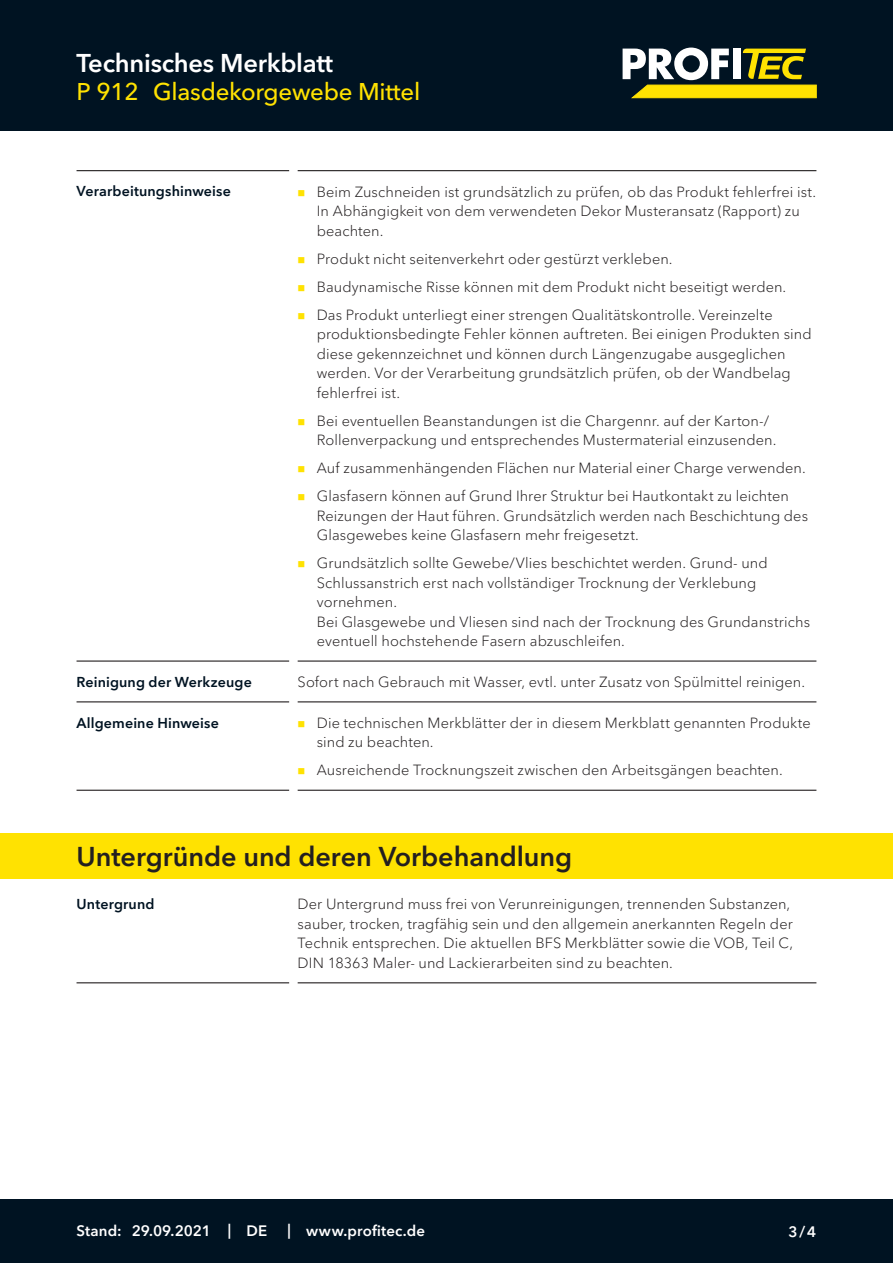
<style>
.page{position:relative;width:893px;height:1263px;background:#fff}
.page>*{position:absolute;margin:0;border:0;box-sizing:border-box;transform-origin:0 0}
.t1{font:600 27px "Avenir Next Cyr";letter-spacing:-.005em;color:#231f20}
.t2{font:600 25.5px "Avenir Next Cyr";letter-spacing:-.01em;color:#fff}
.t3{font:500 24px "Avenir Next Cyr";letter-spacing:-.01em;color:#ffe201}
.t4{font:600 15px "Avenir Next Cyr";letter-spacing:.01em;color:#fff}
.t5{font:300 14.7px/19.5px "Avenir Next Cyr";letter-spacing:.005em;color:#231f20}
.t6{font:600 14.25px "Avenir Next Cyr";letter-spacing:.01em;color:#001322}
</style>
<div class="page">
<div style="left:0;top:0;width:893px;height:131px;background:#001322"></div>
<div style="left:0;top:1199px;width:893px;height:64px;background:#001322"></div>
<hr style="left:77px;top:170px;width:212px;height:1px;background:#231f20">
<hr style="left:298px;top:170px;width:518px;height:1px;background:#231f20">
<hr style="left:77px;top:660px;width:212px;height:2px;background:#231f20">
<hr style="left:298px;top:660px;width:518px;height:2px;background:#231f20">
<hr style="left:77px;top:701px;width:212px;height:1px;background:#231f20">
<hr style="left:298px;top:701px;width:518px;height:1px;background:#231f20">
<hr style="left:77px;top:790px;width:212px;height:1px;background:#231f20">
<hr style="left:298px;top:790px;width:518px;height:1px;background:#231f20">
<hr style="left:77px;top:982px;width:212px;height:1px;background:#231f20">
<hr style="left:298px;top:982px;width:518px;height:1px;background:#231f20">
<div style="left:0;top:833px;width:893px;height:46px;background:#ffe201"></div>
<svg style="left:623px;top:48px;width:193px;height:50px"></svg>
<h2 class="t2" style="left:77px;top:47px;width:258px">Technisches Merkblatt</h2>
<h3 class="t3" style="left:77px;top:78px;width:345px">P 912 Glasdekorgewebe Mittel</h3>
<p class="t6" style="left:77px;top:183px;width:156px">Verarbeitungshinweise</p>
<p class="t5" style="left:317px;top:182px;width:501px">Beim Zuschneiden ist grundsätzlich zu prüfen, ob das Produkt fehlerfrei ist.<br>In Abhängigkeit von dem verwendeten Dekor Musteransatz (Rapport) zu beachten.</p>
<p class="t5" style="left:317px;top:244px;width:471px;line-height:28px">Produkt nicht seitenverkehrt oder gestürzt verkleben.<br>Baudynamische Risse können mit dem Produkt nicht beseitigt werden.<br>Das Produkt unterliegt einer strengen Qualitätskontrolle. Vereinzelte</p>
<p class="t5" style="left:317px;top:324px;width:496px">produktionsbedingte Fehler können auftreten. Bei einigen Produkten sind diese gekennzeichnet und können durch Längenzugabe ausgeglichen werden. Vor der Verarbeitung grundsätzlich prüfen, ob der Wandbelag fehlerfrei ist.</p>
<p class="t5" style="left:317px;top:411px;width:461px">Bei eventuellen Beanstandungen ist die Chargennr. auf der Karton-/<br>Rollenverpackung und entsprechendes Mustermaterial einzusenden.</p>
<p class="t5" style="left:317px;top:454px;width:490px;line-height:28px">Auf zusammenhängenden Flächen nur Material einer Charge verwenden.<br>Glasfasern können auf Grund Ihrer Struktur bei Hautkontakt zu leichten</p>
<p class="t5" style="left:317px;top:506px;width:493px">Reizungen der Haut führen. Grundsätzlich werden nach Beschichtung des<br>Glasgewebes keine Glasfasern mehr freigesetzt.</p>
<p class="t5" style="left:317px;top:553px;width:495px">Grundsätzlich sollte Gewebe/Vlies beschichtet werden. Grund- und Schlussanstrich erst nach vollständiger Trocknung der Verklebung vornehmen.<br>Bei Glasgewebe und Vliesen sind nach der Trocknung des Grundanstrichs eventuell hochstehende Fasern abzuschleifen.</p>
<p class="t6" style="left:77px;top:673px;width:177px">Reinigung der Werkzeuge</p>
<p class="t5" style="left:298px;top:672px;width:509px">Sofort nach Gebrauch mit Wasser, evtl. unter Zusatz von Spülmittel reinigen.</p>
<p class="t6" style="left:77px;top:714px;width:144px">Allgemeine Hinweise</p>
<p class="t5" style="left:317px;top:713px;width:496px">Die technischen Merkblätter der in diesem Merkblatt genannten Produkte sind zu beachten.</p>
<p class="t5" style="left:317px;top:760px;width:467px">Ausreichende Trocknungszeit zwischen den Arbeitsgängen beachten.</p>
<h1 class="t1" style="left:77px;top:841px;width:497px">Untergründe und deren Vorbehandlung</h1>
<p class="t6" style="left:77px;top:895px;width:80px">Untergrund</p>
<p class="t5" style="left:298px;top:894px;width:497px">Der Untergrund muss frei von Verunreinigungen, trennenden Substanzen, sauber, trocken, tragfähig sein und den allgemein anerkannten Regeln der Technik entsprechen. Die aktuellen BFS Merkblätter sowie die VOB, Teil C, DIN 18363 Maler- und Lackierarbeiten sind zu beachten.</p>
<p class="t4" style="left:77px;top:1222px;width:192px">Stand: 29.09.2021 | DE</p>
<p class="t4" style="left:287px;top:1222px;width:139px">| www.profitec.de</p>
<p class="t4" style="left:788px;top:1222px;width:29px">3/4</p>
</div>
